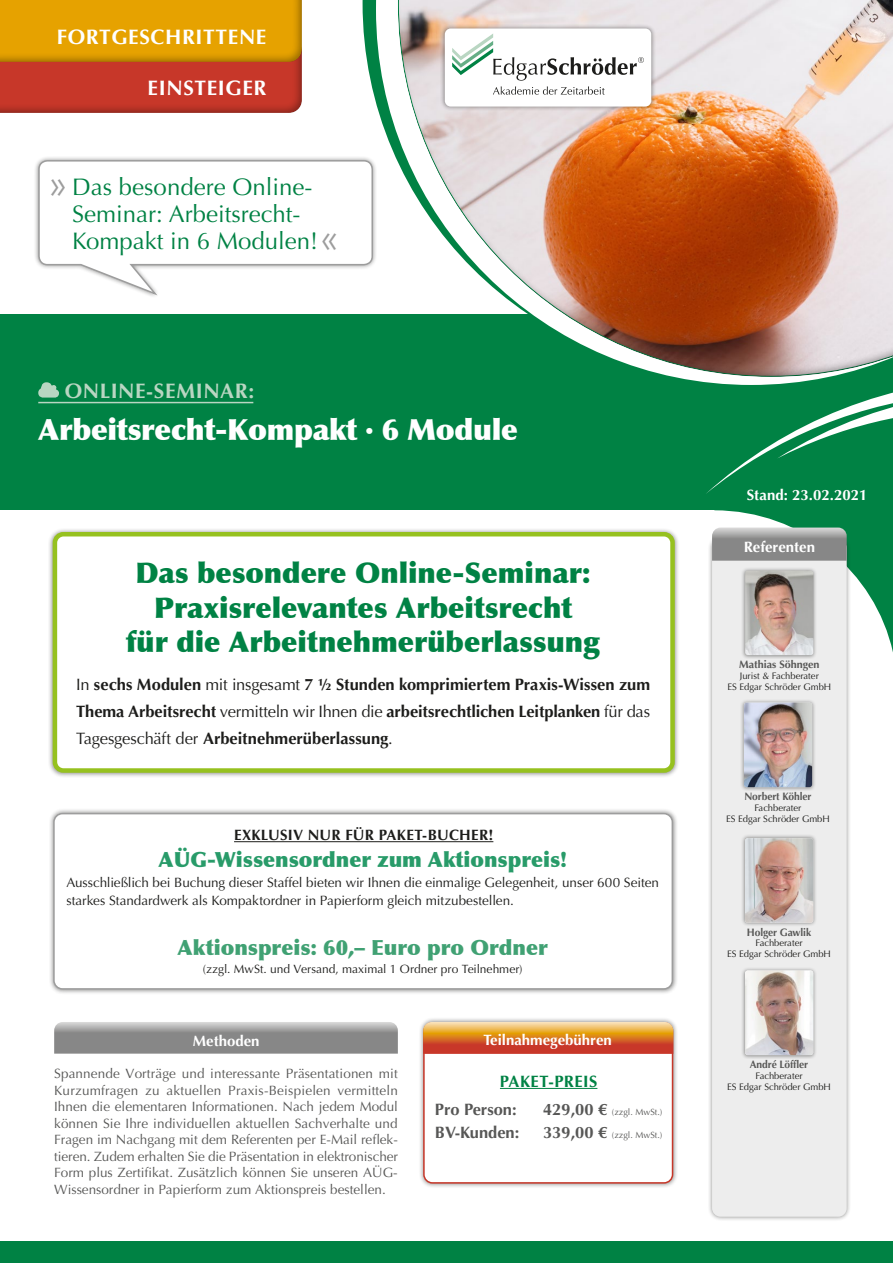
<style>
.page{position:relative;width:893px;height:1263px;background:#fff}
.page>*{position:absolute;margin:0;border:0;box-sizing:border-box;transform-origin:0 0}
.t1{font:900 29.25px "Optima";letter-spacing:-.01em;color:#fff}
.t2{font:900 28.5px/34.5px "Optima";color:#008244;text-align:center}
.t3{font:24px/27px "Optima";color:#008244}
.t4{font:900 21px "Optima";color:#289b69}
.t5{font:900 21px "Optima";color:#40a173}
.t6{font:700 21px "Optima";letter-spacing:.03em;color:#fff}
.t7{font:700 21px "Optima";letter-spacing:.025em;color:#b9d6c2}
.t8{font:700 16.5px/27px "Optima";letter-spacing:-.005em;color:#1d1d1b;text-align:justify}
.t9{font:700 16.5px "Optima";color:#575756}
.t10{font:700 16.5px "Optima";letter-spacing:.025em;color:#008244}
.t11{font:700 15px "Optima";color:#fff}
.t12{font:700 15px "Optima";letter-spacing:.015em;color:#1d1d1b}
.t13{font:13.5px/16.5px "Optima";color:#575756;text-align:justify}
.t14{font:13.5px/18px "Optima";letter-spacing:-.005em;color:#1d1d1b}
.t15{font:12px "Optima";color:#1d1d1b}
.t16{font:700 10.8px "Optima";letter-spacing:-.01em;color:#575756;scale:.95 1}
.t17{font:700 10.8px "Optima";letter-spacing:-.01em;color:#575756}
.t18{font:9.45px/10.8px "Optima";color:#1d1d1b;text-align:center}
.t19{font:9px "Optima";color:#575756}
.s1{font-size:45px;color:#9d9d9d}
.s2{font-weight:400}
.s3{font-weight:700;font-size:16.5px}
</style>
<div class="page">
<div style="left:0;top:1242px;width:893px;height:21px;background:#008244"></div>
<div style="left:0;top:315px;width:893px;height:195px;background:#008244"></div>
<svg style="left:376px;top:0;width:329px;height:383px"></svg>
<hr style="left:38px;top:402px;width:215px;height:1px;background:#b9d6c2">
<svg style="left:38px;top:382px;width:21px;height:16px"></svg>
<svg style="left:54px;top:1022px;width:344px;height:32px;background:#979797"></svg>
<svg style="left:0;top:63px;width:302px;height:50px;background:#c23629"></svg>
<div style="left:0;top:0;width:304px;height:63px;background:#1d1d1b;opacity:.4"></div>
<div style="left:707px;top:535px;width:144px;height:687px;background:#1d1d1b;opacity:.5"></div>
<div style="left:712px;top:539px;width:135px;height:678px;background:#ededed;border-radius:9px"></div>
<svg style="left:705px;top:378px;width:188px;height:274px"></svg>
<div style="left:48px;top:527px;width:631px;height:250px;background:#1d1d1b;opacity:.5"></div>
<div style="left:55px;top:534px;width:617px;height:236px;background:#fff;border-radius:9px"></div>
<div style="left:53px;top:532px;width:622px;height:241px;border:4px solid #96c11f;border-radius:9px"></div>
<div style="left:34px;top:155px;width:344px;height:144px;background:#1d1d1b;opacity:.5"></div>
<svg style="left:38px;top:159px;width:336px;height:138px"></svg>
<div style="left:418px;top:1017px;width:260px;height:171px;background:#1d1d1b;opacity:.5"></div>
<div style="left:424px;top:1023px;width:248px;height:160px;background:#fff;border-radius:9px"></div>
<div style="left:423px;top:1022px;width:250px;height:161px;border:2px solid #c73729;border-radius:9px"></div>
<svg style="left:423px;top:1022px;width:250px;height:32px;background:#db7c3c"></svg>
<hr style="left:500px;top:1088px;width:97px;height:1px;background:#008244">
<div style="left:741px;top:834px;width:76px;height:93px;background:#1d1d1b;opacity:.5"></div>
<img style="left:745px;top:838px;width:68px;height:85px">
<div style="left:741px;top:966px;width:76px;height:93px;background:#1d1d1b;opacity:.5"></div>
<img style="left:745px;top:970px;width:68px;height:85px">
<div style="left:740px;top:698px;width:76px;height:93px;background:#1d1d1b;opacity:.5"></div>
<img style="left:744px;top:703px;width:68px;height:84px">
<div style="left:741px;top:566px;width:76px;height:93px;background:#1d1d1b;opacity:.5"></div>
<img style="left:745px;top:570px;width:68px;height:85px">
<div style="left:49px;top:808px;width:629px;height:186px;background:#1d1d1b;opacity:.5"></div>
<div style="left:54px;top:814px;width:618px;height:175px;background:#fff;border-radius:9px"></div>
<div style="left:53px;top:813px;width:620px;height:177px;border:2px solid #9d9d9d;border-radius:9px"></div>
<hr style="left:234px;top:841px;width:259px;height:1px;background:#1d1d1b">
<div style="left:397px;top:0;width:496px;height:378px;background:#1d1d1b;opacity:.4"></div>
<div style="left:440px;top:24px;width:216px;height:87px;background:#1d1d1b;opacity:.5"></div>
<div style="left:445px;top:28px;width:206px;height:79px;background:#fff;border-radius:6px"></div>
<svg style="left:452px;top:34px;width:192px;height:61px"></svg>
<h3 class="t6" style="left:57px;top:24px;width:211px">FORTGESCHRITTENE</h3>
<h3 class="t6" style="left:148px;top:75px;width:120px">EINSTEIGER</h3>
<h3 class="t3" style="left:72px;top:174px;width:270px;text-indent:-26px"><span class="s1">»</span>Das besondere Online-<br>Seminar: Arbeitsrecht-<br>Kompakt in 6 Modulen!<span class="s1">«</span></h3>
<h3 class="t7" style="left:65px;top:378px;width:191px">ONLINE-SEMINAR:</h3>
<h1 class="t1" style="left:38px;top:411px;width:481px">Arbeitsrecht-Kompakt · 6 Module</h1>
<h2 class="t2" style="left:126px;top:556px;width:476px">Das besondere Online-Seminar:<br>Praxisrelevantes Arbeitsrecht<br>für die Arbeitnehmerüberlassung</h2>
<p class="t8" style="left:76px;top:671px;width:576px"><span class="s2">In</span> sechs Modulen <span class="s2">mit insgesamt</span> 7 ½ Stunden komprimiertem Praxis-Wissen zum Thema Arbeitsrecht <span class="s2">vermitteln wir Ihnen die</span> arbeitsrechtlichen Leitplanken <span class="s2">für das Tagesgeschäft der</span> Arbeitnehmerüberlassung<span class="s2">.</span></p>
<p class="t12" style="left:234px;top:826px;width:261px">EXKLUSIV NUR FÜR PAKET-BUCHER!</p>
<p class="t14" style="left:66px;top:874px;width:594px">Ausschließlich bei Buchung dieser Staffel bieten wir Ihnen die einmalige Gelegenheit, unser 600 Seiten starkes Standardwerk als Kompaktordner in Papierform gleich mitzubestellen.</p>
<h3 class="t5" style="left:178px;top:935px;width:372px">Aktionspreis: 60,– Euro pro Ordner</h3>
<p class="t15" style="left:203px;top:962px;width:321px">(zzgl. MwSt. und Versand, maximal 1 Ordner pro Teilnehmer)</p>
<h3 class="t4" style="left:159px;top:847px;width:410px">AÜG-Wissensordner zum Aktionspreis!</h3>
<p class="t11" style="left:193px;top:1032px;width:68px">Methoden</p>
<p class="t13" style="left:54px;top:1066px;width:345px">Spannende Vorträge und interessante Präsentationen mit Kurzumfragen zu aktuellen Praxis-Beispielen vermitteln Ihnen die elementaren Informationen. Nach jedem Modul können Sie Ihre individuellen aktuellen Sachverhalte und Fragen im Nachgang mit dem Referenten per E-Mail reflek&shy;tieren. Zudem erhalten Sie die Präsentation in elektronischer Form plus Zertifikat. Zusätzlich können Sie unseren AÜG-Wissensordner in Papierform zum Aktionspreis bestellen.</p>
<p class="t11" style="left:483px;top:1031px;width:130px">Teilnahmegebühren</p>
<p class="t10" style="left:500px;top:1071px;width:99px">PAKET-PREIS</p>
<p class="t9" style="left:435px;top:1100px;width:83px">Pro Person:</p>
<p class="t19" style="left:543px;top:1107px;width:121px"><span class="s3">429,00 €</span> (zzgl. MwSt.)</p>
<p class="t9" style="left:435px;top:1122px;width:86px">BV-Kunden:</p>
<p class="t19" style="left:543px;top:1129px;width:121px"><span class="s3">339,00 €</span> (zzgl. MwSt.)</p>
<p class="t11" style="left:747px;top:486px;width:122px">Stand: 23.02.2021</p>
<p class="t11" style="left:744px;top:538px;width:73px">Referenten</p>
<p class="t17" style="left:739px;top:658px;width:82px">Mathias Söhngen</p>
<p class="t18" style="left:727px;top:670px;width:105px">Jurist &amp; Fachberater<br>ES Edgar Schröder GmbH</p>
<p class="t16" style="left:744px;top:790px;width:72px">Norbert Köhler</p>
<p class="t18" style="left:726px;top:802px;width:105px">Fachberater<br>ES Edgar Schröder GmbH</p>
<p class="t16" style="left:747px;top:926px;width:69px">Holger Gawlik</p>
<p class="t18" style="left:727px;top:938px;width:105px">Fachberater<br>ES Edgar Schröder GmbH</p>
<p class="t16" style="left:750px;top:1058px;width:63px">André Löffler</p>
<p class="t18" style="left:727px;top:1070px;width:105px">Fachberater<br>ES Edgar Schröder GmbH</p>
</div>
